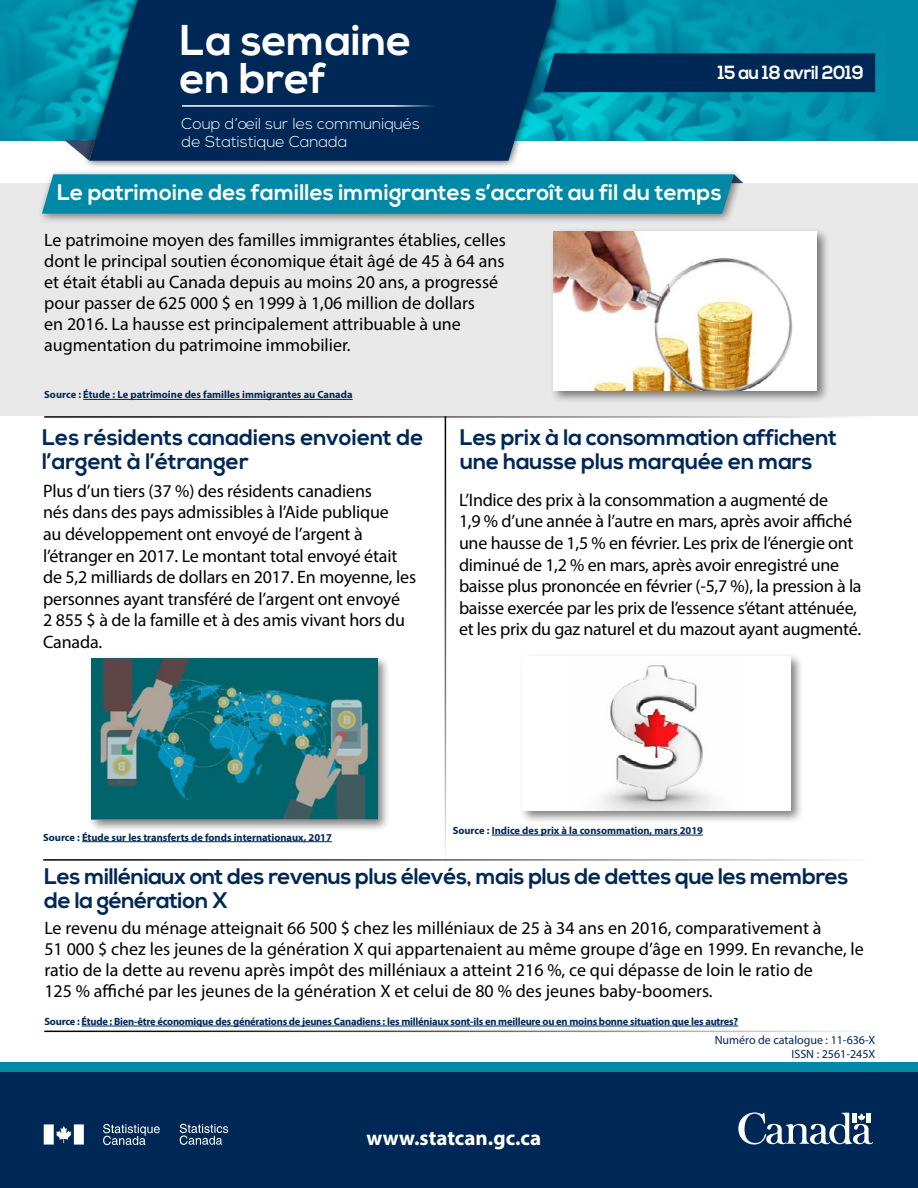
<style>
.page{position:relative;width:918px;height:1188px;background:#fff}
.page>*{position:absolute;margin:0;border:0;box-sizing:border-box;transform-origin:0 0}
.t1{font:700 42.9px/37.5px "Nexa";color:#fff}
.t2{font:700 22.5px/24px "Nexa";letter-spacing:-.01em;color:#002856}
.t3{font:700 22.5px "Nexa";color:#fff}
.t4{font:700 21px "Myriad Pro";color:#fff}
.t5{font:700 19.05px "Nexa";letter-spacing:-.02em;color:#fff;scale:.94 1}
.t6{font:18px/21.6px "Myriad Pro";letter-spacing:-.005em;color:#000}
.t7{font:300 15.75px/18px "Nexa";color:#fff}
.t8{font:12px/13.6px "Myriad Pro";color:#002856;text-align:right}
.t9{font:700 10.5px "Myriad Pro";letter-spacing:-.01em;color:#002856}
</style>
<div class="page">
<div style="left:0;top:1072px;width:918px;height:116px;background:#002856"></div>
<div style="left:0;top:0;width:918px;height:140px;background:#0089a6"></div>
<svg style="left:65px;top:140px;width:16px;height:14px"></svg>
<img style="left:564px;top:0;width:312px;height:140px">
<img style="left:4px;top:0;width:77px;height:140px">
<div style="left:81px;top:0;width:483px;height:169px;background:#000;opacity:.75"></div>
<svg style="left:89px;top:0;width:468px;height:161px;fill:#002856"></svg>
<hr style="left:182px;top:105px;width:264px;height:2px;background:#fff">
<svg style="left:738px;top:1112px;width:135px;height:33px"></svg>
<svg style="left:44px;top:1124px;width:40px;height:21px"></svg>
<svg style="left:180px;top:1124px;width:48px;height:21px"></svg>
<svg style="left:103px;top:1124px;width:57px;height:21px"></svg>
<div style="left:543px;top:53px;width:332px;height:39px;background:#002856"></div>
<div style="left:0;top:1062px;width:918px;height:10px;background:#0089a6"></div>
<hr style="left:44px;top:1031px;width:831px;height:1px;background:#000">
<div style="left:0;top:183px;width:918px;height:233px;background:#e9e9ea"></div>
<hr style="left:81px;top:1026px;width:657px;height:1px;background:#002856">
<hr style="left:82px;top:841px;width:250px;height:1px;background:#002856">
<hr style="left:492px;top:835px;width:211px;height:1px;background:#002856">
<hr style="left:445px;top:416px;width:1px;height:451px;background:#000">
<hr style="left:43px;top:859px;width:833px;height:2px;background:#000">
<hr style="left:44px;top:416px;width:832px;height:2px;background:#000">
<div style="left:88px;top:655px;width:303px;height:178px;background:#000;opacity:.5"></div>
<img style="left:92px;top:659px;width:285px;height:161px">
<div style="left:549px;top:228px;width:281px;height:176px;background:#000;opacity:.5"></div>
<img style="left:553px;top:231px;width:263px;height:159px">
<hr style="left:83px;top:399px;width:270px;height:1px;background:#002856">
<div style="left:518px;top:652px;width:285px;height:172px;background:#000;opacity:.5"></div>
<img style="left:522px;top:656px;width:269px;height:155px">
<div style="left:36px;top:168px;width:708px;height:57px;background:#000;opacity:.5"></div>
<svg style="left:42px;top:174px;width:701px;height:40px"></svg>
<h1 class="t1" style="left:180px;top:23px;width:233px">La semaine en bref</h1>
<p class="t7" style="left:182px;top:115px;width:240px">Coup d’oeil sur les communiqués de Statistique Canada</p>
<p class="t5" style="left:718px;top:61px;width:157px">15 au 18 avril 2019</p>
<p class="t3" style="left:57px;top:180px;width:666px">Le patrimoine des familles immigrantes s’accroît au fil du temps</p>
<p class="t6" style="left:44px;top:229px;width:463px;line-height:21px">Le patrimoine moyen des familles immigrantes établies, celles dont le principal soutien économique était âgé de 45 à 64 ans et était établi au Canada depuis au moins 20 ans, a progressé pour passer de 625 000 $ en 1999 à 1,06 million de dollars<br>en 2016. La hausse est principalement attribuable à une augmentation du patrimoine immobilier.</p>
<p class="t9" style="left:44px;top:388px;width:310px">Source : Étude : Le patrimoine des familles immigrantes au Canada</p>
<p class="t2" style="left:42px;top:426px;width:383px">Les résidents canadiens envoient de l’argent à l’étranger</p>
<p class="t2" style="left:460px;top:426px;width:379px">Les prix à la consommation affichent une hausse plus marquée en mars</p>
<p class="t6" style="left:43px;top:480px;width:375px">Plus d’un tiers (37 %) des résidents canadiens<br>nés dans des pays admissibles à l’Aide publique<br>au développement ont envoyé de l’argent à l’étranger en 2017. Le montant total envoyé était de 5,2 milliards de dollars en 2017. En moyenne, les personnes ayant transféré de l’argent ont envoyé<br>2 855 $ à de la famille et à des amis vivant hors du Canada.</p>
<p class="t6" style="left:459px;top:489px;width:404px">L’Indice des prix à la consommation a augmenté de<br>1,9 % d’une année à l’autre en mars, après avoir affiché une hausse de 1,5 % en février. Les prix de l’énergie ont diminué de 1,2 % en mars, après avoir enregistré une baisse plus prononcée en février (-5,7 %), la pression à la baisse exercée par les prix de l’essence s’étant atténuée, et les prix du gaz naturel et du mazout ayant augmenté.</p>
<p class="t9" style="left:43px;top:830px;width:290px">Source : Étude sur les transferts de fonds internationaux, 2017</p>
<p class="t9" style="left:453px;top:824px;width:252px">Source : Indice des prix à la consommation, mars 2019</p>
<p class="t2" style="left:44px;top:865px;width:806px">Les milléniaux ont des revenus plus élevés, mais plus de dettes que les membres de la génération X</p>
<p class="t6" style="left:44px;top:917px;width:821px;line-height:21px">Le revenu du ménage atteignait 66 500 $ chez les milléniaux de 25 à 34 ans en 2016, comparativement à<br>51 000 $ chez les jeunes de la génération X qui appartenaient au même groupe d’âge en 1999. En revanche, le ratio de la dette au revenu après impôt des milléniaux a atteint 216 %, ce qui dépasse de loin le ratio de<br>125 % affiché par les jeunes de la génération X et celui de 80 % des jeunes baby-boomers.</p>
<p class="t9" style="left:44px;top:1015px;width:695px">Source : Étude : Bien-être économique des générations de jeunes Canadiens : les milléniaux sont-ils en meilleure ou en moins bonne situation que les autres?</p>
<p class="t4" style="left:367px;top:1125px;width:176px">www.statcan.gc.ca</p>
<p class="t8" style="left:715px;top:1033px;width:162px">Numéro de catalogue : 11-636-X<br>ISSN : 2561-245X</p>
</div>
